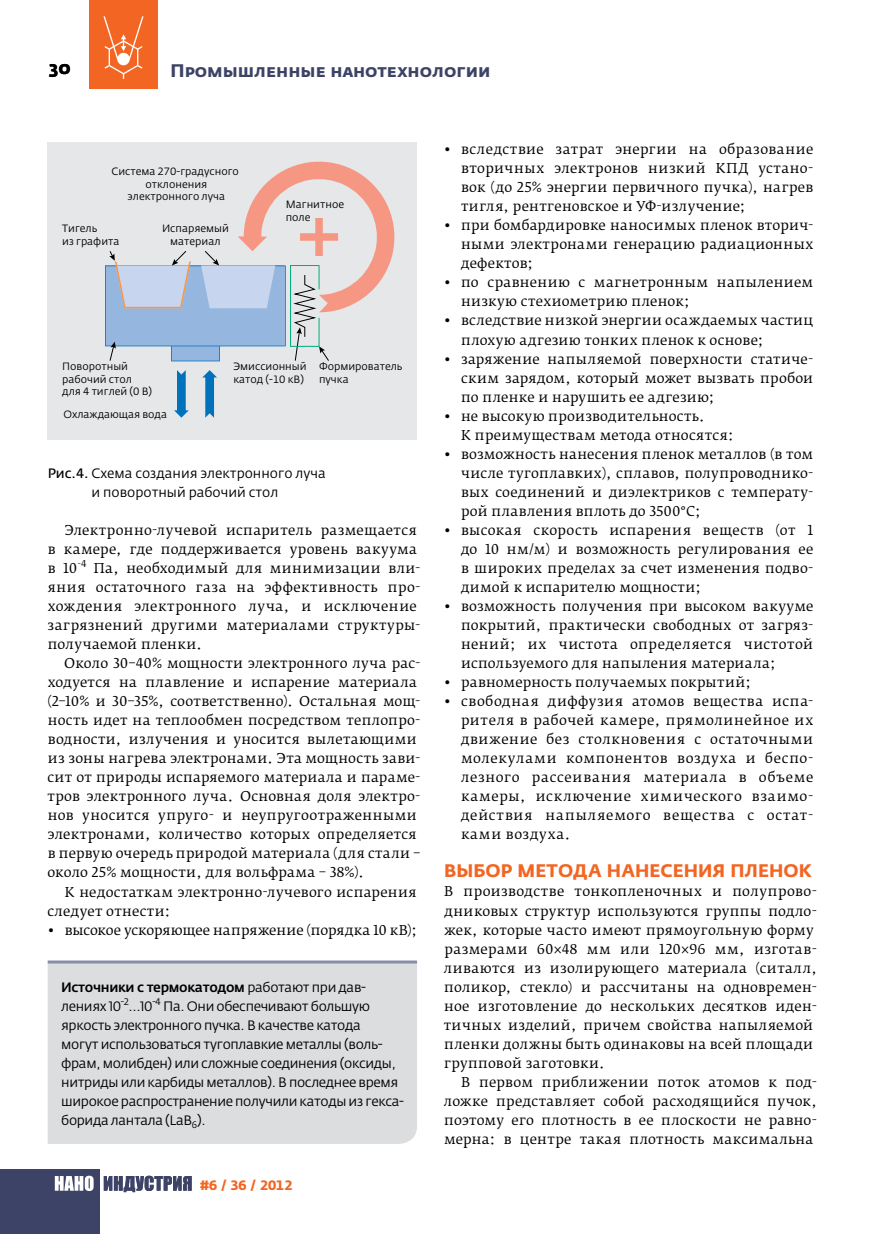
<style>
.page{position:relative;width:881px;height:1234px;background:#fff}
.page>*{position:absolute;margin:0;border:0;box-sizing:border-box;transform-origin:0 0}
.t1{font:700 18px "Fedra Sans Alt Pro";color:#3d4366}
.t2{font:700 18px "Fedra Sans Pro";color:#f26522}
.t3{font:700 18px "Fedra Sans Alt Pro";color:#000}
.t4{font:13.5px/19px "Fedra Serif B Pro";letter-spacing:.02em;color:#000;text-align:justify}
.t5{font:13.5px/19px "Fedra Sans Pro";letter-spacing:-.025em;color:#000}
.t6{font:13.5px/19px "Fedra Sans Pro";color:#000;text-align:center}
.t7{font:13.5px "Fedra Serif B Pro";letter-spacing:-.005em;color:#000}
.t8{font:700 13.5px "Fedra Sans Alt Pro";color:#f26522}
.t9{font:10.5px/12.6px "Fedra Sans Pro";color:#000}
.t10{font:9.45px "Fedra Sans Pro";color:#000}
.t11{font:9.45px "Fedra Serif B Pro";color:#000}
.s1{font-style:inherit}
.s2{font-weight:500}
</style>
<div class="page">
<div style="left:89px;top:0;width:69px;height:89px;background:#f26522"></div>
<svg style="left:103px;top:16px;width:40px;height:63px"></svg>
<div style="left:0;top:1169px;width:99px;height:64px;background:#3d4366"></div>
<svg style="left:55px;top:1175px;width:39px;height:15px"></svg>
<svg style="left:104px;top:1175px;width:87px;height:16px"></svg>
<div style="left:48px;top:142px;width:369px;height:297px;background:#e6e7e8"></div>
<svg style="left:174px;top:370px;width:15px;height:47px"></svg>
<svg style="left:202px;top:370px;width:15px;height:47px"></svg>
<svg style="left:105px;top:162px;width:290px;height:199px"></svg>
<div style="left:300px;top:233px;width:38px;height:8px;background:#f69784"></div>
<div style="left:315px;top:218px;width:8px;height:38px;background:#f69784"></div>
<div style="left:48px;top:963px;width:369px;height:180px;background:#dcddde"></div>
<hr style="left:48px;top:960px;width:369px;height:3px;background:#898da9">
<h1 class="t3" style="left:49px;top:56px;width:23px">30</h1>
<h1 class="t1" style="left:170px;top:60px;width:321px">Промышленные нанотехнологии</h1>
<p class="t9" style="left:111px;top:165px;width:129px;text-align:center">Система 270-градусного отклонения электронного луча</p>
<p class="t9" style="left:62px;top:222px;width:59px">Тигель<br>из графита</p>
<p class="t9" style="left:162px;top:222px;width:68px;text-align:center">Испаряемый материал</p>
<p class="t9" style="left:286px;top:198px;width:60px">Магнитное поле</p>
<p class="t9" style="left:62px;top:360px;width:91px">Поворотный рабочий стол для 4 тиглей (0 В)</p>
<p class="t9" style="left:233px;top:360px;width:75px">Эмиссионный катод (-10 кВ)</p>
<p class="t9" style="left:319px;top:360px;width:85px">Формирователь пучка</p>
<p class="t9" style="left:63px;top:407px;width:105px">Охлаждающая вода</p>
<p class="t6" style="left:48px;top:463px;width:279px"><span class="s1">Рис.4.</span> Схема создания электронного луча и поворотный рабочий стол</p>
<p class="t4" style="left:48px;top:520px;width:370px;text-indent:16px">Электронно-лучевой испаритель размещается в камере, где поддерживается уровень вакуума в 10</p>
<p class="t11" style="left:77px;top:557px;width:10px">-4</p>
<p class="t4" style="left:48px;top:558px;width:374px;text-align:left;text-indent:46px">Па, необходимый для минимизации вли&shy;яния остаточного газа на эффективность про&shy;хождения электронного луча, и исключение загрязнений другими материалами структуры&shy;получаемой пленки.</p>
<p class="t4" style="left:47px;top:653px;width:374px;text-align:left;text-indent:17px">Около 30–40% мощности электронного луча рас&shy;ходуется на плавление и испарение материала (2–10% и 30–35%, соответственно). Остальная мощ&shy;ность идет на теплообмен посредством теплопро&shy;водности, излучения и уносится вылетающими из зоны нагрева электронами. Эта мощность зави&shy;сит от природы испаряемого материала и параме&shy;тров электронного луча. Основная доля электро&shy;нов уносится упруго- и неупругоотраженными электронами, количество которых определяется в первую очередь природой материала (для стали – около 25% мощности, для вольфрама – 38%).</p>
<p class="t4" style="left:47px;top:882px;width:371px;text-indent:18px">К недостаткам электронно-лучевого испарения следует отнести:</p>
<p class="t7" style="left:48px;top:921px;width:370px">• высокое ускоряющее напряжение (порядка 10 кВ);</p>
<p class="t5" style="left:61px;top:977px;width:306px"><span class="s2">Источники с термокатодом</span> работают при дав&shy;лениях 10</p>
<p class="t10" style="left:121px;top:995px;width:9px">-2</p>
<p class="t5" style="left:128px;top:996px;width:26px">...10</p>
<p class="t10" style="left:152px;top:995px;width:10px">-4</p>
<p class="t5" style="left:61px;top:996px;width:344px;text-indent:102px">Па. Они обеспечивают большую яркость электронного пучка. В качестве катода<br>могут использоваться тугоплавкие металлы (воль&shy;фрам, молибден) или сложные соединения (оксиды, нитриды или карбиды металлов). В последнее время широкое распространение получили катоды из гекса&shy;борида лантала (LaB<sub>6</sub>).</p>
<p class="t8" style="left:200px;top:1175px;width:94px">#6 / 36 / 2012</p>
<p class="t4" style="left:461px;top:140px;width:353px;text-indent:-17px">• вследствие затрат энергии на образование вторичных электронов низкий КПД устано&shy;вок (до 25% энергии первичного пучка), нагрев тигля, рентгеновское и УФ-излучение;</p>
<p class="t4" style="left:461px;top:216px;width:353px;text-indent:-17px">• при бомбардировке наносимых пленок вторич&shy;ными электронами генерацию радиационных дефектов;</p>
<p class="t4" style="left:461px;top:273px;width:354px;text-indent:-17px">• по сравнению с магнетронным напылением низкую стехиометрию пленок;</p>
<p class="t4" style="left:461px;top:311px;width:353px;text-indent:-17px">• вследствие низкой энергии осаждаемых частиц плохую адгезию тонких пленок к основе;</p>
<p class="t4" style="left:461px;top:349px;width:353px;text-indent:-17px">• заряжение напыляемой поверхности статиче&shy;ским зарядом, который может вызвать пробои по пленке и нарушить ее адгезию;</p>
<p class="t4" style="left:461px;top:406px;width:274px;text-indent:-17px">• не высокую производительность.<br>К преимуществам метода относятся:</p>
<p class="t4" style="left:461px;top:444px;width:353px;text-indent:-17px">• возможность нанесения пленок металлов (в том числе тугоплавких), сплавов, полупроводнико&shy;вых соединений и диэлектриков с температу&shy;рой плавления вплоть до 3500°С;</p>
<p class="t4" style="left:461px;top:520px;width:353px;text-indent:-17px">• высокая скорость испарения веществ (от 1 до 10 нм/м) и возможность регулирования ее в широких пределах за счет изменения подво&shy;димой к испарителю мощности;</p>
<p class="t4" style="left:461px;top:596px;width:354px;text-indent:-17px">• возможность получения при высоком вакууме покрытий, практически свободных от загряз&shy;нений; их чистота определяется чистотой используемого для напыления материала;</p>
<p class="t4" style="left:444px;top:672px;width:308px">• равномерность получаемых покрытий;</p>
<p class="t4" style="left:461px;top:691px;width:353px;text-indent:-17px">• свободная диффузия атомов вещества испа&shy;рителя в рабочей камере, прямолинейное их движение без столкновения с остаточными молекулами компонентов воздуха и беспо&shy;лезного рассеивания материала в объеме камеры, исключение химического взаимо&shy;действия напыляемого вещества с остат&shy;ками воздуха.</p>
<h1 class="t2" style="left:444px;top:859px;width:369px">Выбор метода нанесения пленок</h1>
<p class="t4" style="left:443px;top:882px;width:374px;text-align:left">В производстве тонкопленочных и полупрово&shy;дниковых структур используются группы подло&shy;жек, которые часто имеют прямоугольную форму размерами 60×48 мм или 120×96 мм, изготав&shy;ливаются из изолирующего материала (ситалл, поликор, стекло) и рассчитаны на одновремен&shy;ное изготовление до нескольких десятков иден&shy;тичных изделий, причем свойства напыляемой пленки должны быть одинаковы на всей площади групповой заготовки.</p>
<p class="t4" style="left:444px;top:1072px;width:374px;text-indent:17px">В первом приближении поток атомов к под&shy;ложке представляет собой расходящийся пучок, поэтому его плотность в ее плоскости не равно&shy;мерна: в центре такая плотность максимальна</p>
</div>
